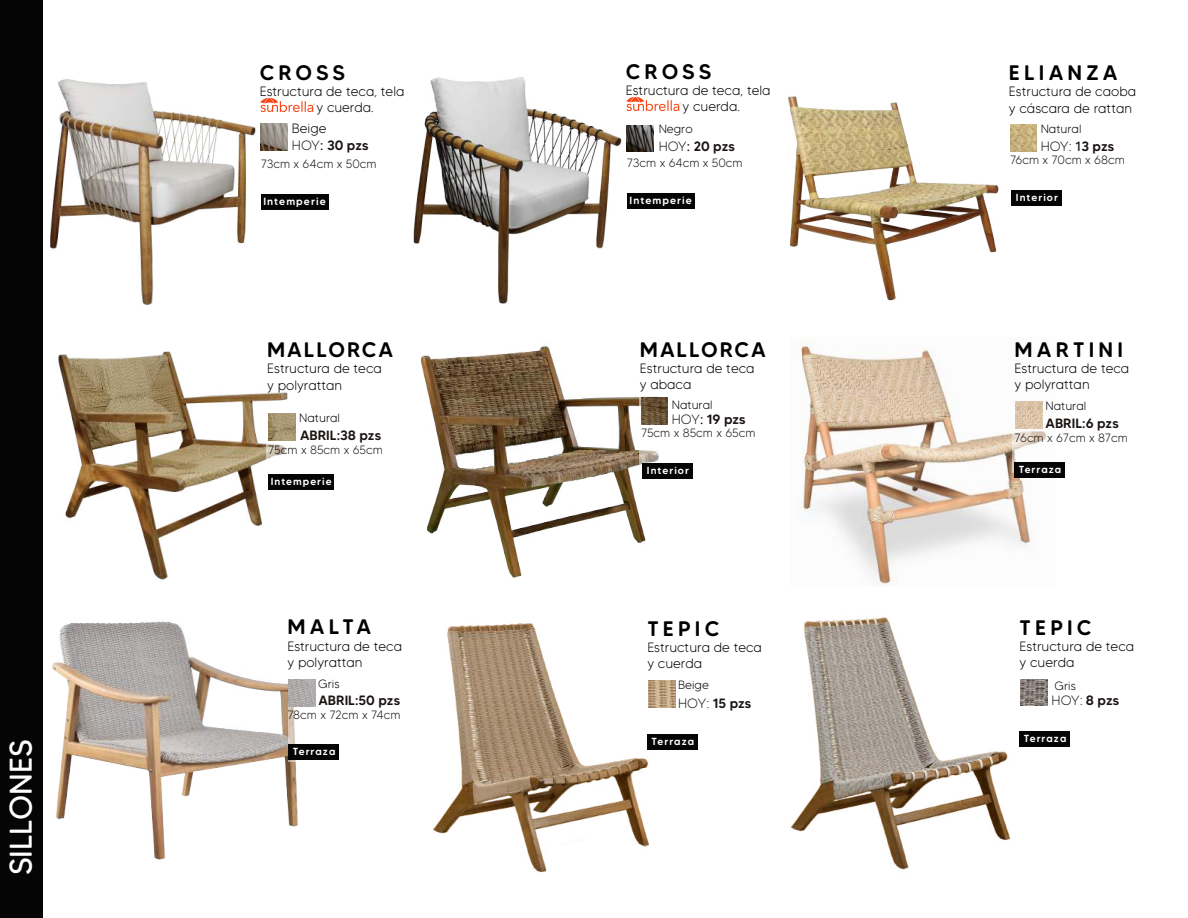
<style>
.page{position:relative;width:1188px;height:918px;background:#fff}
.page>*{position:absolute;margin:0;border:0;box-sizing:border-box;transform-origin:0 0}
.t1{font:31.35px "MADE Tommy Soft";color:#fff}
.t2{font:500 21px "MADE Tommy Soft";letter-spacing:.2em;color:#000}
.t3{font:500 21px "MADE Tommy Soft";letter-spacing:.09em;color:#000}
.t4{font:300 13.5px/16.2px "MADE Tommy Soft";color:#000}
.t5{font:500 13.5px "MADE Tommy Soft";color:#1a1413}
.t6{font:300 13.5px "MADE Tommy Soft";letter-spacing:-.03em;color:#1a1413}
.t7{font:300 12px "MADE Tommy Soft";color:#1a1413}
.t8{font:300 12px "MADE Tommy Soft";color:#000}
.t9{font:500 10.5px "MADE Tommy Soft";letter-spacing:.1em;color:#fff}
.t10{font:500 10.2px "MADE Tommy Soft";letter-spacing:.1em;color:#fff}
.s1{font-weight:300}
.s2{font-weight:400}
.s3{font-weight:500}
</style>
<div class="page">
<div style="left:0;top:0;width:43px;height:918px;background:#050505"></div>
<img style="left:260px;top:97px;width:55px;height:15px">
<img style="left:626px;top:96px;width:55px;height:15px">
<img style="left:50px;top:79px;width:206px;height:226px">
<img style="left:1010px;top:125px;width:27px;height:26px">
<img style="left:788px;top:96px;width:211px;height:205px">
<img style="left:420px;top:344px;width:226px;height:234px">
<img style="left:413px;top:77px;width:209px;height:227px">
<img style="left:790px;top:617px;width:221px;height:253px">
<img style="left:433px;top:623px;width:221px;height:249px">
<img style="left:58px;top:351px;width:234px;height:229px">
<img style="left:52px;top:621px;width:246px;height:239px">
<img style="left:801px;top:339px;width:242px;height:245px">
<div style="left:1012px;top:430px;width:109px;height:43px;background:#fff"></div>
<div style="left:289px;top:706px;width:108px;height:56px;background:#fff"></div>
<div style="left:639px;top:395px;width:128px;height:86px;background:#fff"></div>
<img style="left:261px;top:124px;width:27px;height:27px">
<img style="left:627px;top:125px;width:27px;height:27px">
<img style="left:648px;top:681px;width:27px;height:27px">
<img style="left:1016px;top:402px;width:26px;height:27px">
<img style="left:289px;top:679px;width:26px;height:27px">
<img style="left:1021px;top:679px;width:26px;height:27px">
<img style="left:641px;top:398px;width:27px;height:27px">
<div style="left:266px;top:441px;width:128px;height:26px;background:#fff"></div>
<img style="left:268px;top:414px;width:27px;height:26px">
<div style="left:262px;top:194px;width:67px;height:15px;background:#050505"></div>
<div style="left:628px;top:193px;width:67px;height:16px;background:#050505"></div>
<div style="left:1011px;top:190px;width:51px;height:16px;background:#050505"></div>
<div style="left:647px;top:734px;width:51px;height:16px;background:#050505"></div>
<div style="left:1015px;top:462px;width:50px;height:16px;background:#050505"></div>
<div style="left:289px;top:744px;width:50px;height:16px;background:#050505"></div>
<div style="left:1020px;top:731px;width:50px;height:16px;background:#050505"></div>
<div style="left:642px;top:463px;width:51px;height:16px;background:#050505"></div>
<div style="left:268px;top:474px;width:66px;height:16px;background:#050505"></div>
<h1 class="t1" style="left:1px;top:875px;width:138px;rotate:-90deg">SILLONES</h1>
<h2 class="t2" style="left:260px;top:59px;width:87px">CROSS</h2>
<p class="t4" style="left:316px;top:83px;width:90px;text-indent:-57px">Estructura de teca, tela y cuerda.</p>
<p class="t4" style="left:292px;top:120px;width:36px">Beige</p>
<p class="t5" style="left:292px;top:137px;width:78px"><span class="s1">HOY</span><span class="s2">:</span> 30 pzs</p>
<p class="t7" style="left:261px;top:156px;width:117px">73cm x 64cm x 50cm</p>
<h2 class="t2" style="left:626px;top:58px;width:87px">CROSS</h2>
<p class="t4" style="left:683px;top:82px;width:90px;text-indent:-57px">Estructura de teca, tela y cuerda.</p>
<p class="t5" style="left:659px;top:138px;width:78px"><span class="s1">HOY</span><span class="s2">:</span> 20 pzs</p>
<p class="t8" style="left:659px;top:122px;width:35px">Negro</p>
<p class="t7" style="left:627px;top:155px;width:117px">73cm x 64cm x 50cm</p>
<h2 class="t2" style="left:1009px;top:60px;width:110px">ELIANZA</h2>
<p class="t4" style="left:1009px;top:84px;width:129px">Estructura de caoba y cáscara de rattan</p>
<p class="t8" style="left:1041px;top:122px;width:42px">Natural</p>
<p class="t6" style="left:1041px;top:138px;width:75px">HOY: <span class="s2">1</span><span class="s3">3 pzs</span></p>
<p class="t7" style="left:1010px;top:152px;width:116px">76cm x 70cm x 68cm</p>
<p class="t9" style="left:263px;top:195px;width:64px">Intemperie</p>
<p class="t9" style="left:630px;top:194px;width:64px">Intemperie</p>
<p class="t10" style="left:1016px;top:191px;width:44px">Interior</p>
<h2 class="t3" style="left:267px;top:337px;width:128px">MALLORCA</h2>
<p class="t4" style="left:267px;top:361px;width:116px">Estructura de teca y polyrattan</p>
<p class="t8" style="left:299px;top:410px;width:42px">Natural</p>
<p class="t5" style="left:300px;top:427px;width:83px">ABRIL:38 pzs</p>
<p class="t7" style="left:268px;top:442px;width:116px">75cm x 85cm x 65cm</p>
<p class="t10" style="left:271px;top:475px;width:62px">Intemperie</p>
<h2 class="t2" style="left:287px;top:614px;width:85px">MALTA</h2>
<p class="t4" style="left:287px;top:638px;width:116px">Estructura de teca y polyrattan</p>
<p class="t5" style="left:318px;top:692px;width:83px">ABRIL:50 pzs</p>
<p class="t8" style="left:318px;top:676px;width:23px">Gris</p>
<p class="t7" style="left:287px;top:708px;width:115px">78cm x 72cm x 74cm</p>
<p class="t10" style="left:293px;top:745px;width:44px">Terraza</p>
<h2 class="t3" style="left:640px;top:336px;width:128px">MALLORCA</h2>
<p class="t4" style="left:640px;top:360px;width:116px">Estructura de teca y abaca</p>
<p class="t8" style="left:672px;top:397px;width:42px">Natural</p>
<p class="t5" style="left:672px;top:411px;width:75px"><span class="s1">HOY</span><span class="s2">:</span> 19 pzs</p>
<p class="t7" style="left:641px;top:426px;width:116px">75cm x 85cm x 65cm</p>
<p class="t10" style="left:647px;top:465px;width:44px">Interior</p>
<h2 class="t2" style="left:647px;top:616px;width:73px">TEPIC</h2>
<p class="t4" style="left:647px;top:639px;width:116px">Estructura de teca y cuerda</p>
<p class="t5" style="left:678px;top:695px;width:75px"><span class="s1">HOY:</span> 15 pzs</p>
<p class="t8" style="left:678px;top:678px;width:32px">Beige</p>
<p class="t10" style="left:652px;top:735px;width:44px">Terraza</p>
<h2 class="t2" style="left:1015px;top:337px;width:110px">MARTINI</h2>
<p class="t4" style="left:1015px;top:360px;width:116px">Estructura de teca y polyrattan</p>
<p class="t5" style="left:1046px;top:414px;width:75px">ABRIL:6 pzs</p>
<p class="t8" style="left:1045px;top:399px;width:42px">Natural</p>
<p class="t7" style="left:1015px;top:430px;width:115px">76cm x 67cm x 87cm</p>
<p class="t10" style="left:1019px;top:463px;width:44px">Terraza</p>
<h2 class="t2" style="left:1020px;top:614px;width:73px">TEPIC</h2>
<p class="t4" style="left:1020px;top:638px;width:116px">Estructura de teca y cuerda</p>
<p class="t8" style="left:1055px;top:678px;width:23px">Gris</p>
<p class="t6" style="left:1052px;top:692px;width:69px">HOY: <span class="s3">8 pzs</span></p>
<p class="t10" style="left:1024px;top:733px;width:44px">Terraza</p>
</div>
